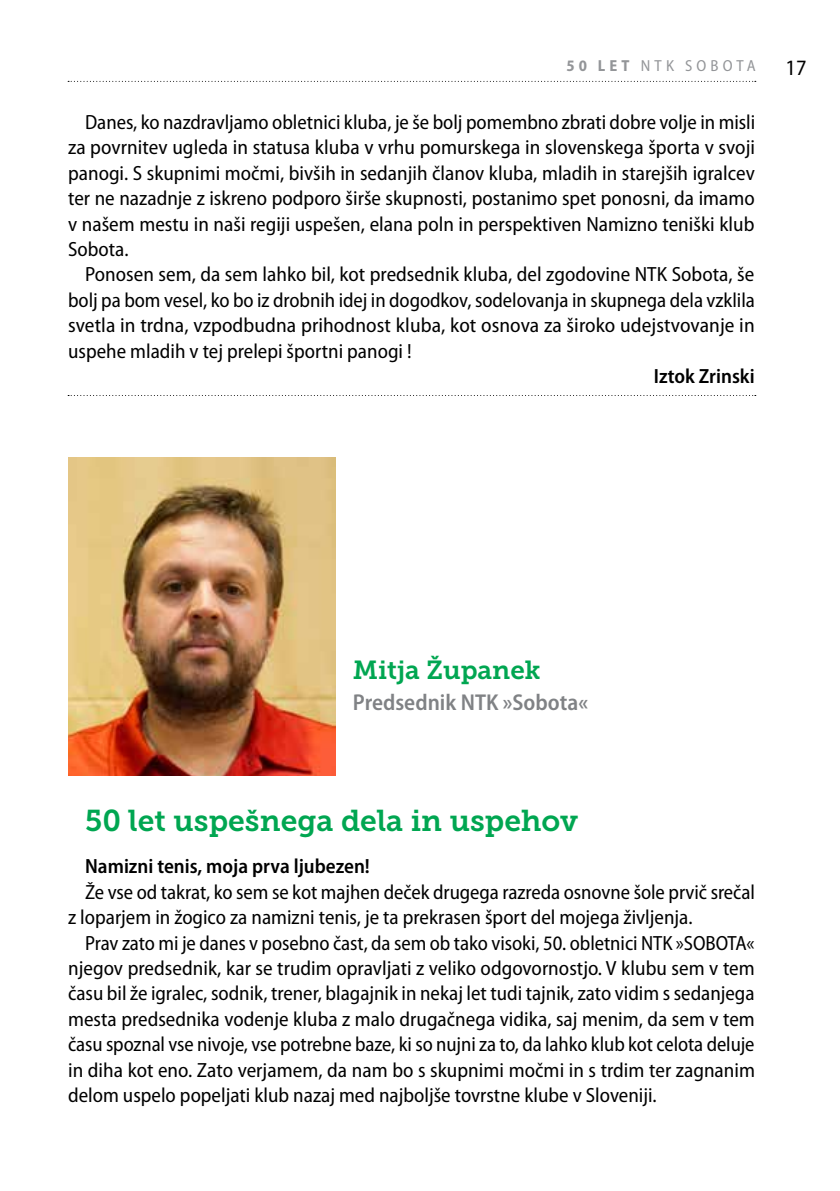
<style>
.page{position:relative;width:840px;height:1191px;background:#fff}
.page>*{position:absolute;margin:0;border:0;box-sizing:border-box;transform-origin:0 0}
.t1{font:30px "Museo Slab 700";color:#00a651}
.t2{font:26px "Museo Slab 700";color:#00a651}
.t3{font:600 semi-condensed 23px "Myriad Pro";color:#808285}
.t4{font:semi-condensed 22px "Myriad Pro";color:#000}
.t5{font:semi-condensed 20.6px/25.4px "Myriad Pro";color:#000;text-align:justify}
.t6{font:600 semi-condensed 20.6px "Myriad Pro";color:#000}
.t7{font:semi-condensed 16px "Myriad Pro";letter-spacing:.26em;color:#939598}
.s1{font-weight:700}
</style>
<div class="page">
<svg style="left:68px;top:81px;width:687px;height:1px"></svg>
<img style="left:68px;top:457px;width:268px;height:318px">
<svg style="left:68px;top:395px;width:687px;height:1px"></svg>
<p class="t7" style="left:566px;top:57px;width:191px"><span class="s1">50 LET</span> NTK SOBOTA</p>
<p class="t4" style="left:785px;top:55px;width:22px">17</p>
<p class="t5" style="left:68px;top:110px;width:688px;text-indent:17px">Danes, ko nazdravljamo obletnici kluba, je še bolj pomembno zbrati dobre volje in misli za povrnitev ugleda in statusa kluba v vrhu pomurskega in slovenskega športa v svoji panogi. S skupnimi močmi, bivših in sedanjih članov kluba, mladih in starejših igralcev ter ne nazadnje z iskreno podporo širše skupnosti, postanimo spet ponosni, da imamo v našem mestu in naši regiji uspešen, elana poln in perspektiven Namizno teniški klub Sobota.</p>
<p class="t5" style="left:68px;top:262px;width:688px;text-indent:17px">Ponosen sem, da sem lahko bil, kot predsednik kluba, del zgodovine NTK Sobota, še bolj pa bom vesel, ko bo iz drobnih idej in dogodkov, sodelovanja in skupnega dela vzklila svetla in trdna, vzpodbudna prihodnost kluba, kot osnova za široko udejstvovanje in uspehe mladih v tej prelepi športni panogi !</p>
<p class="t6" style="left:653px;top:365px;width:102px">Iztok Zrinski</p>
<p class="t2" style="left:353px;top:655px;width:189px">Mitja Županek</p>
<p class="t3" style="left:353px;top:689px;width:236px">Predsednik NTK »Sobota«</p>
<h1 class="t1" style="left:85px;top:803px;width:494px">50 let uspešnega dela in uspehov</h1>
<p class="t6" style="left:85px;top:855px;width:286px">Namizni tenis, moja prva ljubezen!</p>
<p class="t5" style="left:68px;top:879px;width:688px;text-indent:17px">Že vse od takrat, ko sem se kot majhen deček drugega razreda osnovne šole prvič srečal z loparjem in žogico za namizni tenis, je ta prekrasen šport del mojega življenja.</p>
<p class="t5" style="left:68px;top:930px;width:688px;text-indent:17px">Prav zato mi je danes v posebno čast, da sem ob tako visoki, 50. obletnici NTK »SOBOTA« njegov predsednik, kar se trudim opravljati z veliko odgovornostjo. V klubu sem v tem času bil že igralec, sodnik, trener, blagajnik in nekaj let tudi tajnik, zato vidim s sedanjega mesta predsednika vodenje kluba z malo drugačnega vidika, saj menim, da sem v tem času spoznal vse nivoje, vse potrebne baze, ki so nujni za to, da lahko klub kot celota deluje in diha kot eno. Zato verjamem, da nam bo s skupnimi močmi in s trdim ter zagnanim delom uspelo popeljati klub nazaj med najboljše tovrstne klube v Sloveniji.</p>
</div>
